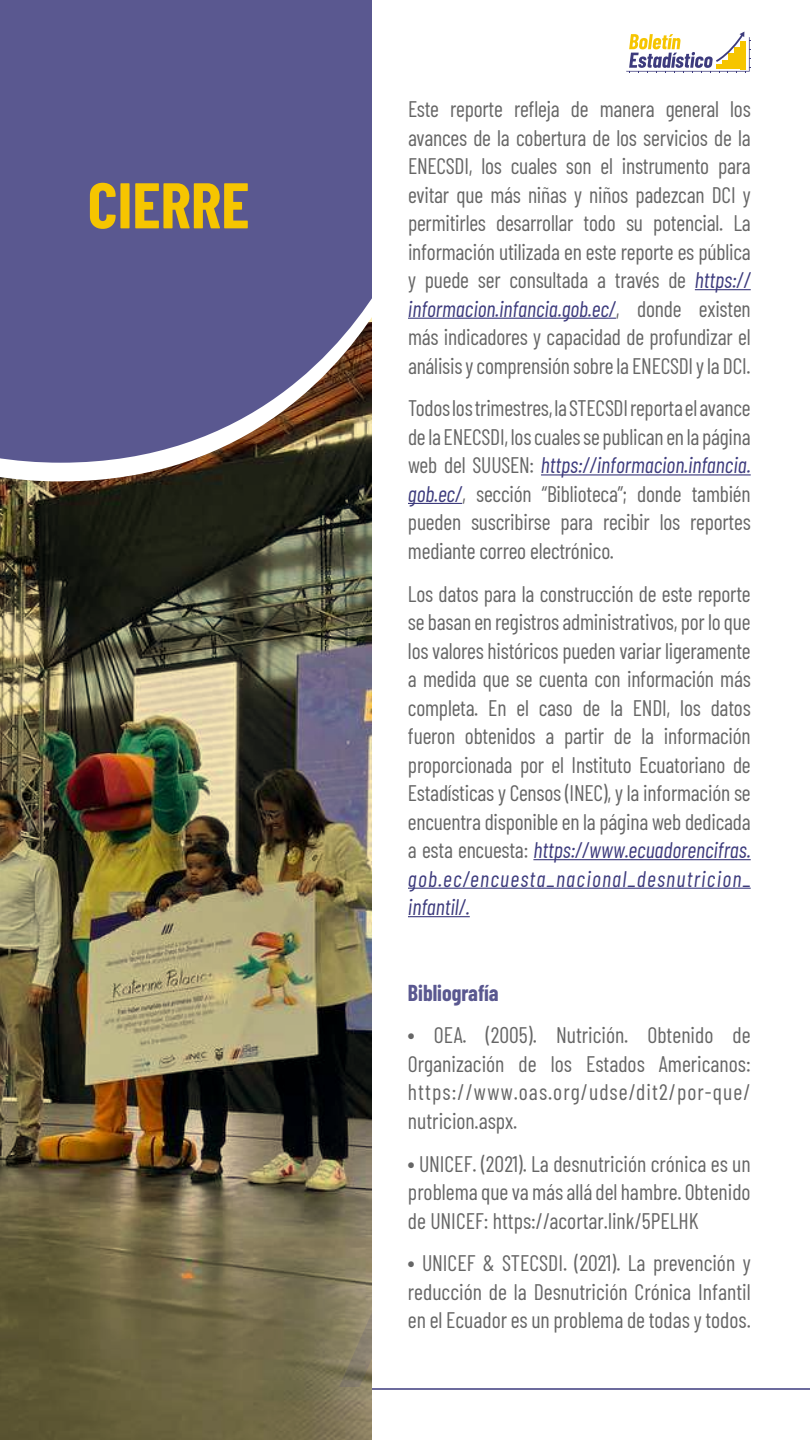
<style>
.page{position:relative;width:810px;height:1440px;background:#fff}
.page>*{position:absolute;margin:0;border:0;box-sizing:border-box;transform-origin:0 0}
.t1{font:700 64.43px "Barlow Condensed";color:#f6c500}
.t2{font:22.5px/28.5px "Barlow Condensed";color:#666;text-align:justify;scale:.96 1}
.t3{font:22.5px/28.5px "Barlow Condensed";color:#666;text-align:justify}
.s1{font-style:italic;color:#3d3b7d}
.s2{font-weight:700;color:#5a5890}
.s3{font-weight:700}
</style>
<div class="page">
<hr style="left:0;top:1388px;width:810px;height:2px;background:#3d3b7d">
<svg style="left:626px;top:32px;width:125px;height:41px"></svg>
<hr style="left:695px;top:289px;width:56px;height:1px;background:#3d3b7d">
<hr style="left:408px;top:318px;width:208px;height:1px;background:#3d3b7d">
<hr style="left:541px;top:474px;width:210px;height:2px;background:#3d3b7d">
<hr style="left:408px;top:503px;width:54px;height:1px;background:#3d3b7d">
<hr style="left:533px;top:859px;width:218px;height:1px;background:#3d3b7d">
<hr style="left:408px;top:888px;width:343px;height:1px;background:#3d3b7d">
<hr style="left:408px;top:916px;width:62px;height:1px;background:#3d3b7d">
<img style="left:0;top:481px;width:371px;height:959px">
<svg style="left:0;top:463px;width:371px;height:18px"></svg>
<img style="left:0;top:979px;width:371px;height:407px">
<svg style="left:0;top:0;width:371px;height:463px;background:#5e5a8c"></svg>
<h1 class="t1" style="left:88px;top:159px;width:163px">CIERRE</h1>
<p class="t2" style="left:408px;top:93px;width:359px">Este reporte refleja de manera general los avances de la cobertura de los servicios de la ENECSDI, los cuales son el instrumento para evitar que más niñas y niños padezcan DCI y permitirles desarrollar todo su potencial. La información utilizada en este reporte es pública y puede ser consultada a través de <span class="s1">https:// informacion.infancia.gob.ec/</span>, donde existen más indicadores y capacidad de profundizar el análisis y comprensión sobre la ENECSDI y la DCI.</p>
<p class="t2" style="left:408px;top:392px;width:359px">Todos los trimestres, la STECSDI reporta el avance de la ENECSDI, los cuales se publican en la página web del SUUSEN: <span class="s1">https://informacion.infancia. gob.ec/</span>, sección “Biblioteca”; donde también pueden suscribirse para recibir los reportes mediante correo electrónico.</p>
<p class="t2" style="left:408px;top:578px;width:359px">Los datos para la construcción de este reporte se basan en registros administrativos, por lo que los valores históricos pueden variar ligeramente a medida que se cuenta con información más completa. En el caso de la ENDI, los datos fueron obtenidos a partir de la información proporcionada por el Instituto Ecuatoriano de Estadísticas y Censos (INEC), y la información se encuentra disponible en la página web dedicada a esta encuesta: <span class="s1">https://www.ecuadorencifras. gob.ec/encuesta_nacional_desnutricion_ infantil/.</span></p>
<p class="t3" style="left:408px;top:969px;width:344px;line-height:42.8px"><span class="s2">Bibliografía<br></span><span class="s3">∙</span> OEA. (2005). Nutrición. Obtenido de</p>
<p class="t3" style="left:408px;top:1048px;width:344px">Organización de los Estados Americanos: https://www.oas.org/udse/dit2/por-que/ nutricion.aspx.</p>
<p class="t3" style="left:408px;top:1148px;width:344px"><span class="s3">∙</span> UNICEF. (2021). La desnutrición crónica es un problema que va más allá del hambre. Obtenido de UNICEF: https://acortar.link/5PELHK</p>
<p class="t3" style="left:408px;top:1247px;width:344px"><span class="s3">∙</span> UNICEF &amp; STECSDI. (2021). La prevención y reducción de la Desnutrición Crónica Infantil en el Ecuador es un problema de todas y todos.</p>
</div>
